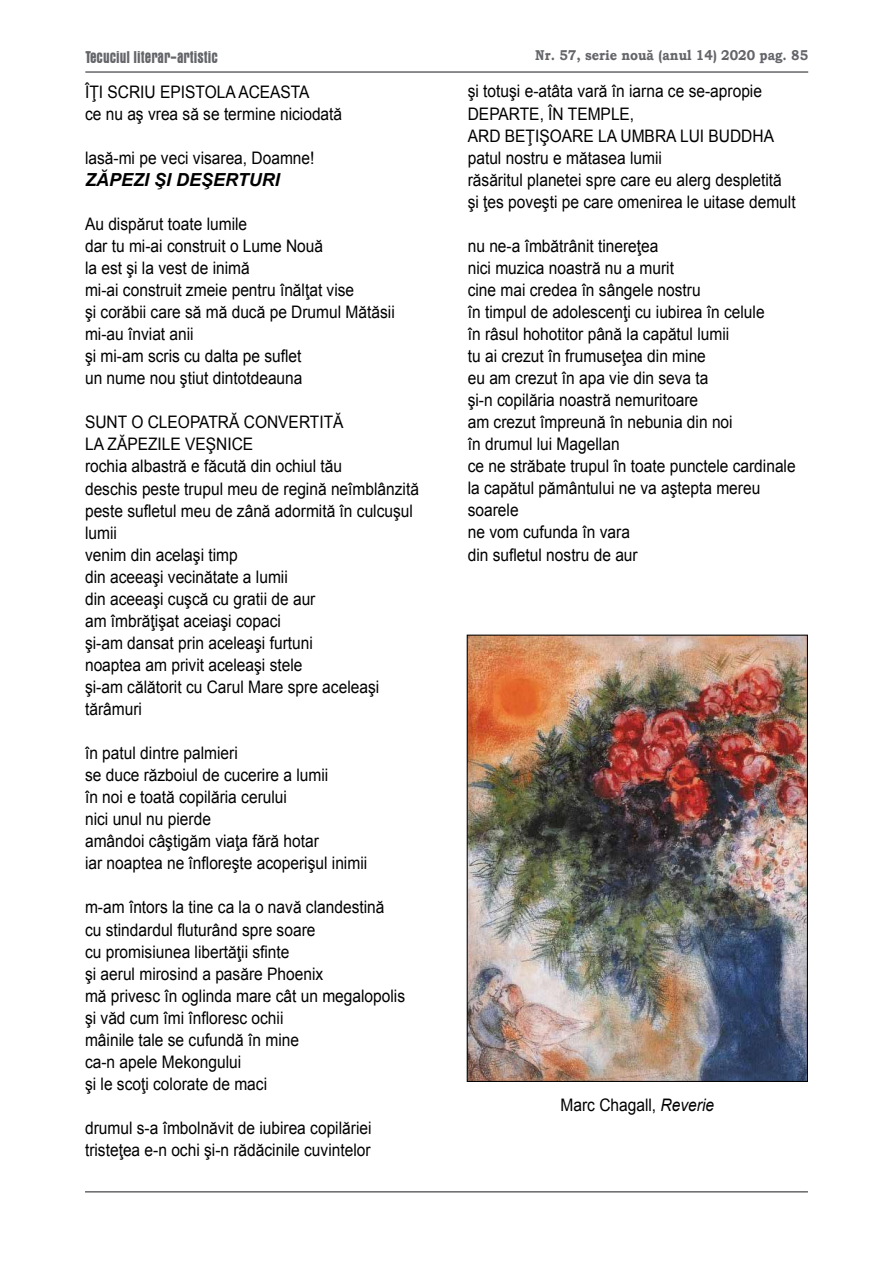
<style>
.page{position:relative;width:893px;height:1263px;background:#fff}
.page>*{position:absolute;margin:0;border:0;box-sizing:border-box;transform-origin:0 0}
.t1{font:italic 700 18px "Arial";color:#000}
.t2{font:17.25px/22px "Arial";color:#000;scale:.9 1}
.t3{font:700 condensed 17.25px "Aurora BT";color:#646569;scale:.9 1}
.t4{font:700 14.25px "Bookman Old Style";color:#646569;scale:.9 1}
.s1{font-style:italic}
</style>
<div class="page">
<hr style="left:85px;top:71px;width:723px;height:2px;background:#646569">
<hr style="left:85px;top:1191px;width:723px;height:1px;background:#646569">
<img style="left:469px;top:637px;width:337px;height:443px">
<div style="left:467px;top:635px;width:341px;height:447px;border:1px solid #000"></div>
<p class="t3" style="left:85px;top:47px;width:149px">Tecuciul literar-artistic</p>
<p class="t4" style="left:535px;top:45px;width:305px">Nr. 57, serie nouă (anul 14) 2020 pag. 85</p>
<p class="t2" style="left:85px;top:81px;width:146px">ÎŢI SCRIU EPISTOLA</p>
<p class="t2" style="left:85px;top:81px;width:287px;text-indent:153px">ACEASTA<br>ce nu aş vrea să se termine niciodată</p>
<p class="t2" style="left:85px;top:147px;width:256px">lasă-mi pe veci visarea, Doamne!</p>
<p class="t1" style="left:85px;top:167px;width:196px">ZĂPEZI ŞI DEŞERTURI</p>
<p class="t2" style="left:85px;top:213px;width:346px">Au dispărut toate lumile<br>dar tu mi-ai construit o Lume Nouă<br>la est şi la vest de inimă<br>mi-ai construit zmeie pentru înălţat vise<br>şi corăbii care să mă ducă pe Drumul Mătăsii mi-au înviat anii<br>şi mi-am scris cu dalta pe suflet<br>un nume nou ştiut dintotdeauna</p>
<p class="t2" style="left:85px;top:411px;width:373px">SUNT O CLEOPATRĂ CONVERTITĂ<br>LA ZĂPEZILE VEŞNICE<br>rochia albastră e făcută din ochiul tău<br>deschis peste trupul meu de regină neîmblânzită peste sufletul meu de zână adormită în culcuşul lumii<br>venim din acelaşi timp<br>din aceeaşi vecinătate a lumii<br>din aceeaşi cuşcă cu gratii de aur<br>am îmbrăţişat aceiaşi copaci<br>şi-am dansat prin aceleaşi furtuni<br>noaptea am privit aceleaşi stele<br>şi-am călătorit cu Carul Mare spre aceleaşi tărâmuri</p>
<p class="t2" style="left:85px;top:742px;width:315px">în patul dintre palmieri<br>se duce războiul de cucerire a lumii<br>în noi e toată copilăria cerului<br>nici unul nu pierde<br>amândoi câştigăm viaţa fără hotar<br>iar noaptea ne înfloreşte acoperişul inimii</p>
<p class="t2" style="left:85px;top:896px;width:357px">m-am întors la tine ca la o navă clandestină cu stindardul fluturând spre soare<br>cu promisiunea libertăţii sfinte<br>şi aerul mirosind a pasăre Phoenix<br>mă privesc în oglinda mare cât un megalopolis şi văd cum îmi înfloresc ochii<br>mâinile tale se cufundă în mine<br>ca-n apele Mekongului<br>şi le scoţi colorate de maci</p>
<p class="t2" style="left:85px;top:1117px;width:320px">drumul s-a îmbolnăvit de iubirea copilăriei tristeţea e-n ochi şi-n rădăcinile cuvintelor</p>
<p class="t2" style="left:468px;top:81px;width:366px">şi totuşi e-atâta vară în iarna ce se-apropie DEPARTE, ÎN TEMPLE,<br>ARD BEŢIŞOARE LA UMBRA LUI BUDDHA patul nostru e mătasea lumii<br>răsăritul planetei spre care eu alerg despletită şi ţes poveşti pe care omenirea le uitase demult</p>
<p class="t2" style="left:468px;top:235px;width:366px">nu ne-a îmbătrânit tinereţea<br>nici muzica noastră nu a murit<br>cine mai credea în sângele nostru<br>în timpul de adolescenţi cu iubirea în celule<br>în râsul hohotitor până la capătul lumii<br>tu ai crezut în frumuseţea din mine<br>eu am crezut în apa vie din seva ta<br>şi-n copilăria noastră nemuritoare<br>am crezut împreună în nebunia din noi<br>în drumul lui Magellan<br>ce ne străbate trupul în toate punctele cardinale la capătul pământului ne va aştepta mereu soarele<br>ne vom cufunda în vara<br>din sufletul nostru de aur</p>
<p class="t2" style="left:560px;top:1094px;width:172px">Marc Chagall, <span class="s1">Reverie</span></p>
</div>
